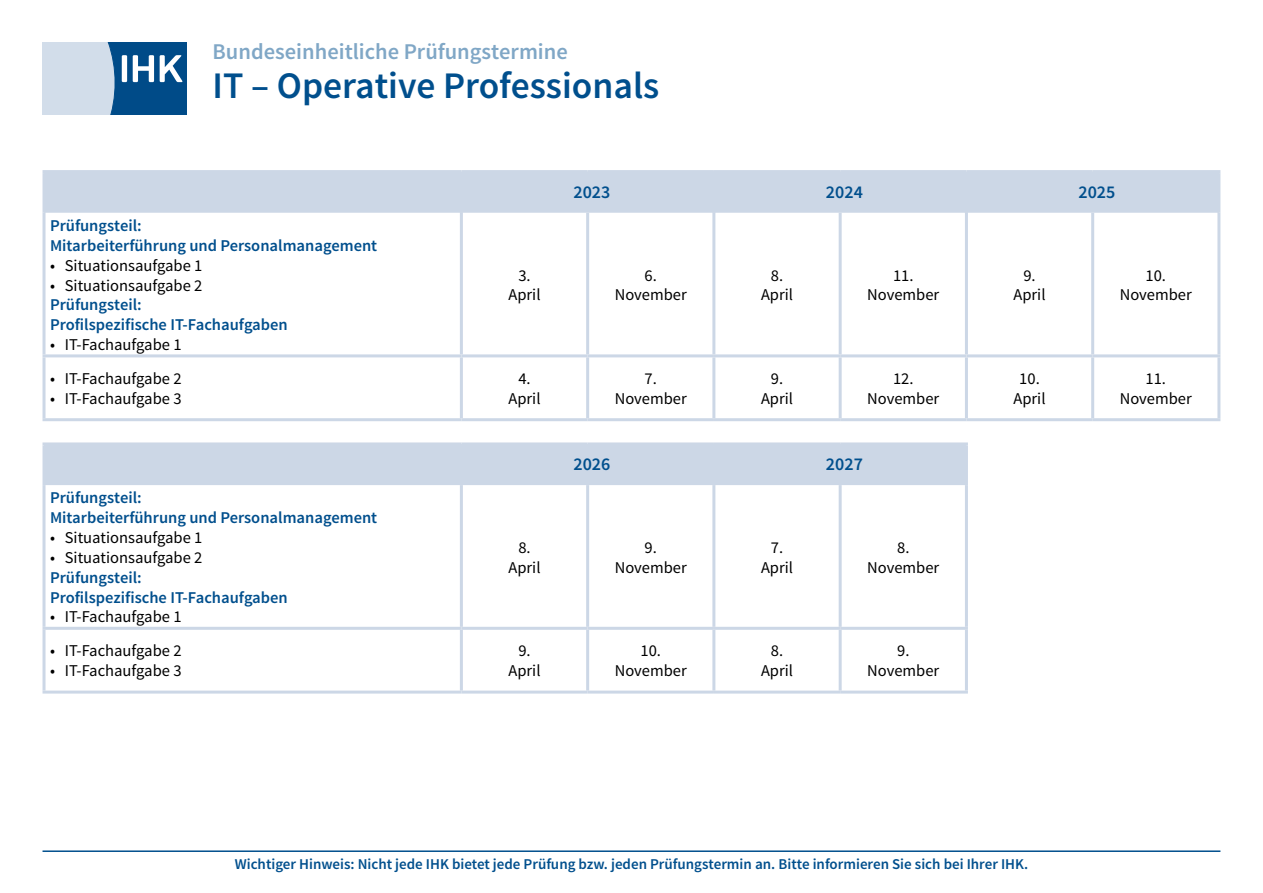
<style>
.page{position:relative;width:1263px;height:893px;background:#fff}
.page>*{position:absolute;margin:0;border:0;box-sizing:border-box;transform-origin:0 0}
.Prüfungsname{font:600 37.5px "Source Sans Pro";color:#004f8d}
.Seitenüberschrift{font:600 22.5px "Source Sans Pro";color:#80a7c6}
.DIHK_Tabelle_Font_alle_Spalte_Titel{font:600 18px "Source Sans Pro";color:#004f8d}
.DIHK_Tabelle_Font_1_Spalte_Liste{font:16.5px/19.8px "Source Sans Pro";color:#000;text-align:center}
.DIHK_Tabelle_Font_1_Spalte{font:600 16.5px/19.8px "Source Sans Pro";color:#004f8d}
.DIHK_Tabelle_Font_alle_Spalten{font:16.5px/19.8px "Source Sans Pro";color:#000;text-align:center}
.Infotext_unten{font:600 15px "Source Sans Pro";color:#004f8d}
</style>
<div class="page">
<svg style="left:43px;top:43px;width:144px;height:72px;background:#7aa0c1"></svg>
<div style="left:46px;top:173px;width:1171px;height:40px;background:#ccd7e6"></div>
<hr style="left:43px;top:170px;width:418px;height:3px;background:#ccd7e6">
<hr style="left:43px;top:173px;width:3px;height:40px;background:#ccd7e6">
<hr style="left:461px;top:170px;width:127px;height:3px;background:#ccd7e6">
<hr style="left:460px;top:173px;width:3px;height:40px;background:#ccd7e6">
<hr style="left:588px;top:170px;width:126px;height:3px;background:#ccd7e6">
<hr style="left:714px;top:170px;width:126px;height:3px;background:#ccd7e6">
<hr style="left:712px;top:173px;width:3px;height:40px;background:#ccd7e6">
<hr style="left:840px;top:170px;width:126px;height:3px;background:#ccd7e6">
<hr style="left:966px;top:170px;width:127px;height:3px;background:#ccd7e6">
<hr style="left:965px;top:173px;width:3px;height:40px;background:#ccd7e6">
<hr style="left:1093px;top:170px;width:127px;height:3px;background:#ccd7e6">
<hr style="left:1217px;top:173px;width:3px;height:40px;background:#ccd7e6">
<hr style="left:460px;top:213px;width:3px;height:141px;background:#ccd7e6">
<hr style="left:586px;top:213px;width:3px;height:141px;background:#ccd7e6">
<hr style="left:712px;top:213px;width:3px;height:141px;background:#ccd7e6">
<hr style="left:839px;top:213px;width:3px;height:141px;background:#ccd7e6">
<hr style="left:43px;top:354px;width:418px;height:3px;background:#ccd7e6">
<hr style="left:461px;top:354px;width:127px;height:3px;background:#ccd7e6">
<hr style="left:460px;top:357px;width:3px;height:61px;background:#ccd7e6">
<hr style="left:588px;top:354px;width:126px;height:3px;background:#ccd7e6">
<hr style="left:586px;top:357px;width:3px;height:61px;background:#ccd7e6">
<hr style="left:714px;top:354px;width:126px;height:3px;background:#ccd7e6">
<hr style="left:712px;top:357px;width:3px;height:61px;background:#ccd7e6">
<hr style="left:840px;top:354px;width:126px;height:3px;background:#ccd7e6">
<hr style="left:839px;top:357px;width:3px;height:61px;background:#ccd7e6">
<hr style="left:966px;top:354px;width:127px;height:3px;background:#ccd7e6">
<hr style="left:1093px;top:354px;width:127px;height:3px;background:#ccd7e6">
<hr style="left:43px;top:418px;width:418px;height:3px;background:#ccd7e6">
<hr style="left:461px;top:418px;width:127px;height:3px;background:#ccd7e6">
<hr style="left:588px;top:418px;width:126px;height:3px;background:#ccd7e6">
<hr style="left:714px;top:418px;width:126px;height:3px;background:#ccd7e6">
<hr style="left:840px;top:418px;width:126px;height:3px;background:#ccd7e6">
<hr style="left:966px;top:418px;width:127px;height:3px;background:#ccd7e6">
<hr style="left:1093px;top:418px;width:127px;height:3px;background:#ccd7e6">
<hr style="left:43px;top:213px;width:3px;height:141px;background:#ccd7e6">
<hr style="left:965px;top:213px;width:3px;height:141px;background:#ccd7e6">
<hr style="left:1091px;top:213px;width:3px;height:141px;background:#ccd7e6">
<hr style="left:1217px;top:213px;width:3px;height:141px;background:#ccd7e6">
<hr style="left:43px;top:357px;width:3px;height:61px;background:#ccd7e6">
<hr style="left:965px;top:357px;width:3px;height:61px;background:#ccd7e6">
<hr style="left:1091px;top:357px;width:3px;height:61px;background:#ccd7e6">
<hr style="left:1217px;top:357px;width:3px;height:61px;background:#ccd7e6">
<hr style="left:43px;top:850px;width:1177px;height:2px;background:#004f8d">
<div style="left:46px;top:445px;width:919px;height:40px;background:#ccd7e6"></div>
<hr style="left:43px;top:442px;width:418px;height:3px;background:#ccd7e6">
<hr style="left:43px;top:445px;width:3px;height:40px;background:#ccd7e6">
<hr style="left:461px;top:442px;width:127px;height:3px;background:#ccd7e6">
<hr style="left:460px;top:445px;width:3px;height:40px;background:#ccd7e6">
<hr style="left:588px;top:442px;width:126px;height:3px;background:#ccd7e6">
<hr style="left:714px;top:442px;width:126px;height:3px;background:#ccd7e6">
<hr style="left:712px;top:445px;width:3px;height:40px;background:#ccd7e6">
<hr style="left:840px;top:442px;width:128px;height:3px;background:#ccd7e6">
<hr style="left:965px;top:445px;width:3px;height:40px;background:#ccd7e6">
<hr style="left:460px;top:485px;width:3px;height:142px;background:#ccd7e6">
<hr style="left:586px;top:485px;width:3px;height:142px;background:#ccd7e6">
<hr style="left:712px;top:485px;width:3px;height:142px;background:#ccd7e6">
<hr style="left:839px;top:485px;width:3px;height:142px;background:#ccd7e6">
<hr style="left:965px;top:485px;width:3px;height:142px;background:#ccd7e6">
<hr style="left:43px;top:627px;width:418px;height:3px;background:#ccd7e6">
<hr style="left:461px;top:627px;width:127px;height:3px;background:#ccd7e6">
<hr style="left:460px;top:630px;width:3px;height:61px;background:#ccd7e6">
<hr style="left:588px;top:627px;width:126px;height:3px;background:#ccd7e6">
<hr style="left:586px;top:630px;width:3px;height:61px;background:#ccd7e6">
<hr style="left:714px;top:627px;width:126px;height:3px;background:#ccd7e6">
<hr style="left:712px;top:630px;width:3px;height:61px;background:#ccd7e6">
<hr style="left:840px;top:627px;width:128px;height:3px;background:#ccd7e6">
<hr style="left:839px;top:630px;width:3px;height:61px;background:#ccd7e6">
<hr style="left:965px;top:630px;width:3px;height:61px;background:#ccd7e6">
<hr style="left:43px;top:691px;width:418px;height:3px;background:#ccd7e6">
<hr style="left:461px;top:691px;width:127px;height:3px;background:#ccd7e6">
<hr style="left:588px;top:691px;width:126px;height:3px;background:#ccd7e6">
<hr style="left:714px;top:691px;width:126px;height:3px;background:#ccd7e6">
<hr style="left:840px;top:691px;width:128px;height:3px;background:#ccd7e6">
<hr style="left:43px;top:485px;width:3px;height:142px;background:#ccd7e6">
<hr style="left:43px;top:630px;width:3px;height:61px;background:#ccd7e6">
<p class="Seitenüberschrift" style="left:213px;top:38px;width:357px">Bundeseinheitliche Prüfungstermine</p>
<p class="Prüfungsname" style="left:213px;top:62px;width:448px">IT – Operative Professionals</p>
<p class="DIHK_Tabelle_Font_1_Spalte" style="left:50px;top:216px;width:93px">Prüfungsteil:</p>
<p class="DIHK_Tabelle_Font_1_Spalte" style="left:50px;top:236px;width:329px">Mitarbeiterführung und Personalmanagement</p>
<p class="DIHK_Tabelle_Font_1_Spalte_Liste" style="left:50px;top:256px;width:154px">• Situationsaufgabe 1</p>
<p class="DIHK_Tabelle_Font_1_Spalte_Liste" style="left:50px;top:275px;width:154px">• Situationsaufgabe 2</p>
<p class="DIHK_Tabelle_Font_1_Spalte" style="left:50px;top:295px;width:93px">Prüfungsteil:</p>
<p class="DIHK_Tabelle_Font_1_Spalte" style="left:50px;top:315px;width:239px">Profilspezifische IT-Fachaufgaben</p>
<p class="DIHK_Tabelle_Font_1_Spalte_Liste" style="left:50px;top:335px;width:133px">• IT-Fachaufgabe 1</p>
<p class="DIHK_Tabelle_Font_1_Spalte_Liste" style="left:50px;top:369px;width:133px">• IT-Fachaufgabe 2</p>
<p class="DIHK_Tabelle_Font_1_Spalte_Liste" style="left:50px;top:389px;width:133px">• IT-Fachaufgabe 3</p>
<p class="DIHK_Tabelle_Font_1_Spalte" style="left:50px;top:489px;width:329px">Prüfungsteil:<br>Mitarbeiterführung und Personalmanagement</p>
<p class="DIHK_Tabelle_Font_1_Spalte_Liste" style="left:50px;top:528px;width:154px">• Situationsaufgabe 1</p>
<p class="DIHK_Tabelle_Font_1_Spalte_Liste" style="left:50px;top:548px;width:154px">• Situationsaufgabe 2</p>
<p class="DIHK_Tabelle_Font_1_Spalte" style="left:50px;top:568px;width:239px">Prüfungsteil:<br>Profilspezifische IT-Fachaufgaben</p>
<p class="DIHK_Tabelle_Font_1_Spalte_Liste" style="left:50px;top:607px;width:133px">• IT-Fachaufgabe 1</p>
<p class="DIHK_Tabelle_Font_1_Spalte_Liste" style="left:50px;top:641px;width:133px">• IT-Fachaufgabe 2</p>
<p class="DIHK_Tabelle_Font_1_Spalte_Liste" style="left:50px;top:661px;width:133px">• IT-Fachaufgabe 3</p>
<p class="DIHK_Tabelle_Font_alle_Spalte_Titel" style="left:573px;top:181px;width:38px">2023</p>
<p class="DIHK_Tabelle_Font_alle_Spalte_Titel" style="left:826px;top:181px;width:38px">2024</p>
<p class="DIHK_Tabelle_Font_alle_Spalte_Titel" style="left:1078px;top:181px;width:38px">2025</p>
<p class="DIHK_Tabelle_Font_alle_Spalten" style="left:508px;top:266px;width:34px">3.<br>April</p>
<p class="DIHK_Tabelle_Font_alle_Spalten" style="left:615px;top:266px;width:74px">6.<br>November</p>
<p class="DIHK_Tabelle_Font_alle_Spalten" style="left:761px;top:266px;width:34px">8.<br>April</p>
<p class="DIHK_Tabelle_Font_alle_Spalten" style="left:867px;top:266px;width:74px">11.<br>November</p>
<p class="DIHK_Tabelle_Font_alle_Spalten" style="left:1013px;top:266px;width:34px">9.<br>April</p>
<p class="DIHK_Tabelle_Font_alle_Spalten" style="left:1120px;top:266px;width:74px">10.<br>November</p>
<p class="DIHK_Tabelle_Font_alle_Spalten" style="left:508px;top:369px;width:34px">4.<br>April</p>
<p class="DIHK_Tabelle_Font_alle_Spalten" style="left:615px;top:369px;width:74px">7.<br>November</p>
<p class="DIHK_Tabelle_Font_alle_Spalten" style="left:761px;top:369px;width:34px">9.<br>April</p>
<p class="DIHK_Tabelle_Font_alle_Spalten" style="left:867px;top:369px;width:74px">12.<br>November</p>
<p class="DIHK_Tabelle_Font_alle_Spalten" style="left:1013px;top:369px;width:34px">10.<br>April</p>
<p class="DIHK_Tabelle_Font_alle_Spalten" style="left:1120px;top:369px;width:74px">11.<br>November</p>
<p class="DIHK_Tabelle_Font_alle_Spalte_Titel" style="left:573px;top:453px;width:38px">2026</p>
<p class="DIHK_Tabelle_Font_alle_Spalte_Titel" style="left:826px;top:453px;width:38px">2027</p>
<p class="DIHK_Tabelle_Font_1_Spalte_Liste" style="left:508px;top:538px;width:34px">8.<br>April</p>
<p class="DIHK_Tabelle_Font_1_Spalte_Liste" style="left:615px;top:538px;width:74px">9.<br>November</p>
<p class="DIHK_Tabelle_Font_1_Spalte_Liste" style="left:761px;top:538px;width:34px">7.<br>April</p>
<p class="DIHK_Tabelle_Font_1_Spalte_Liste" style="left:867px;top:538px;width:74px">8.<br>November</p>
<p class="DIHK_Tabelle_Font_1_Spalte_Liste" style="left:508px;top:641px;width:34px">9.<br>April</p>
<p class="DIHK_Tabelle_Font_1_Spalte_Liste" style="left:615px;top:641px;width:74px">10.<br>November</p>
<p class="DIHK_Tabelle_Font_1_Spalte_Liste" style="left:761px;top:641px;width:34px">8.<br>April</p>
<p class="DIHK_Tabelle_Font_1_Spalte_Liste" style="left:867px;top:641px;width:74px">9.<br>November</p>
<p class="Infotext_unten" style="left:235px;top:854px;width:795px">Wichtiger Hinweis: Nicht jede IHK bietet jede Prüfung bzw. jeden Prüfungstermin an. Bitte informieren Sie sich bei Ihrer IHK.</p>
</div>
